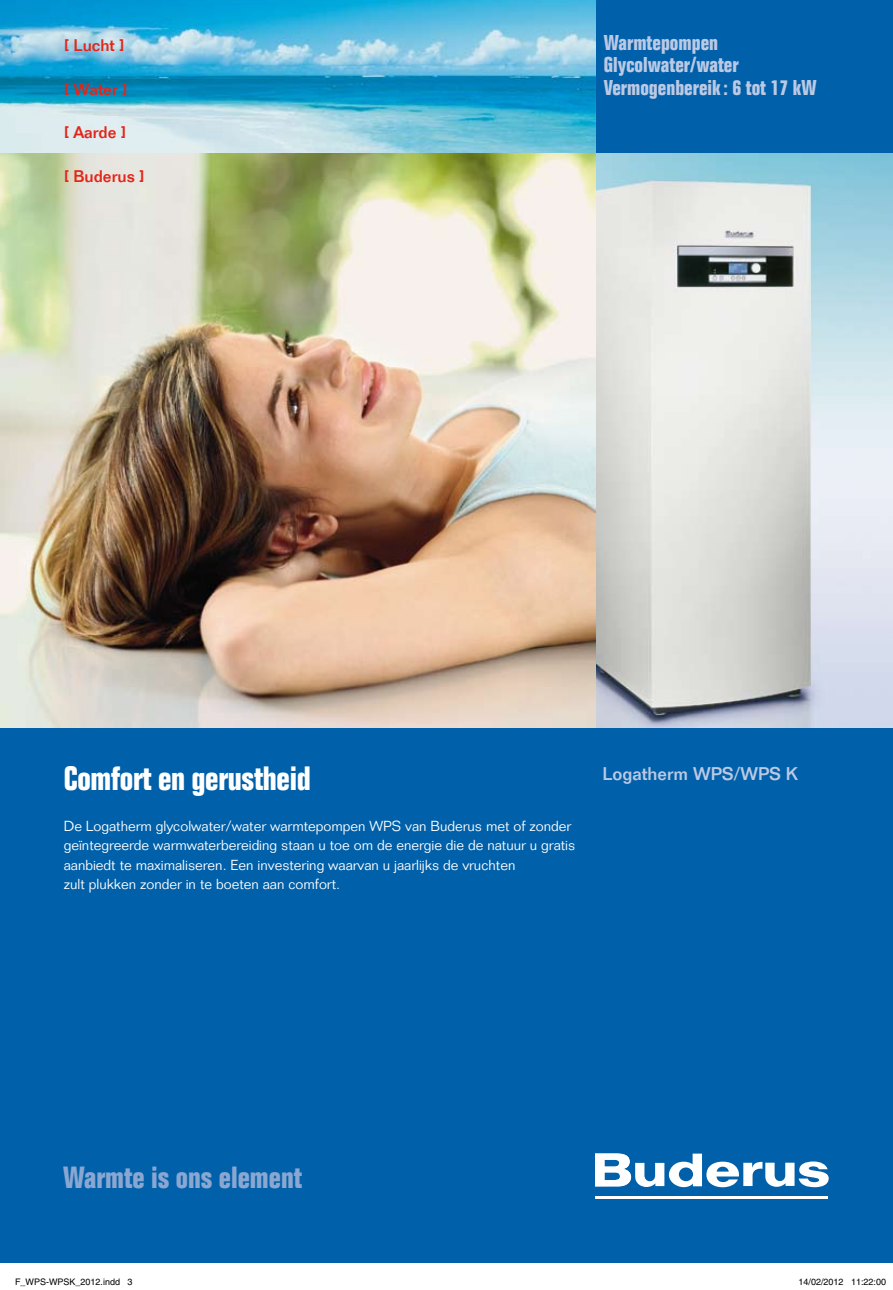
<style>
.page{position:relative;width:893px;height:1290px;background:#fff}
.page>*{position:absolute;margin:0;border:0;box-sizing:border-box;transform-origin:0 0}
.t1{font:700 condensed 33px "Folio";letter-spacing:-.01em;color:#fff}
.t2{font:700 condensed 30px "Folio";color:#8aa7d2}
.t3{font:700 condensed 21px/22.5px "Folio";color:#bbc9e4}
.t4{font:500 18px "Folio";color:#bbc9e4}
.t5{font:500 16.5px "Folio";color:#e42518}
.t6{font:300 14.25px/19.5px "Folio";color:#fff}
.t7{font:9px "Helvetica";color:#000}
</style>
<div class="page">
<div style="left:0;top:0;width:893px;height:1263px;background:#0060a9"></div>
<img style="left:0;top:0;width:595px;height:153px">
<img style="left:0;top:153px;width:893px;height:574px">
<hr style="left:595px;top:1196px;width:232px;height:2px;background:#fff">
<svg style="left:595px;top:1153px;width:234px;height:34px"></svg>
<p class="t5" style="left:64px;top:36px;width:62px">[ Lucht ]</p>
<p class="t5" style="left:64px;top:79px;width:65px">[ Water ]</p>
<p class="t5" style="left:64px;top:123px;width:64px">[ Aarde ]</p>
<p class="t5" style="left:64px;top:166px;width:83px">[ Buderus ]</p>
<h3 class="t3" style="left:604px;top:32px;width:214px">Warmtepompen<br>Glycolwater/water<br>Vermogenbereik : 6 tot 17 kW</h3>
<h1 class="t1" style="left:64px;top:760px;width:248px">Comfort en gerustheid</h1>
<p class="t6" style="left:64px;top:816px;width:513px">De Logatherm glycolwater/water warmtepompen WPS van Buderus met of zonder geïntegreerde warmwaterbereiding staan u toe om de energie die de natuur u gratis aanbiedt te maximaliseren. Een investering waarvan u jaarlijks de vruchten<br>zult plukken zonder in te boeten aan comfort.</p>
<p class="t4" style="left:602px;top:762px;width:197px">Logatherm WPS/WPS K</p>
<h2 class="t2" style="left:63px;top:1160px;width:241px">Warmte is ons element</h2>
<p class="t7" style="left:15px;top:1277px;width:119px">F_WPS-WPSK_2012.indd 3</p>
<p class="t7" style="left:798px;top:1277px;width:89px">14/02/2012 11:22:00</p>
</div>
